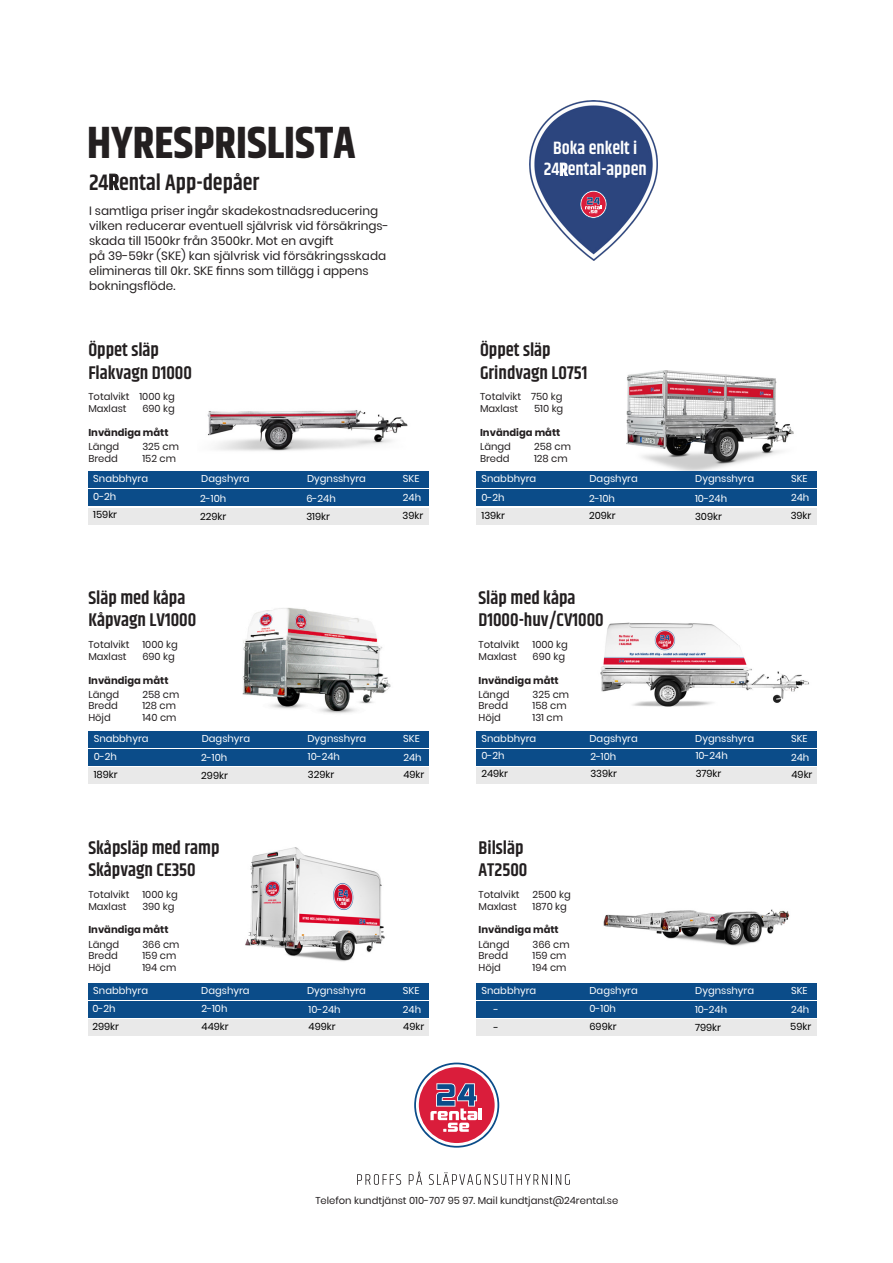
<style>
.page{position:relative;width:893px;height:1263px;background:#fff}
.page>*{position:absolute;margin:0;border:0;box-sizing:border-box;transform-origin:0 0}
.t1{font:700 45px "Khand";color:#231f20}
.t2{font:600 22.5px "Khand";color:#231f20}
.t3{font:600 18.6px/22.2px "Khand";color:#231f20}
.t4{font:600 18px/21.6px "Khand";color:#fff;text-align:center}
.t5{font:12px/15px "Poppins";color:#231f20}
.t6{font:10.05px/12px "Poppins";color:#231f20}
.t7{font:10.05px/17.7px "Poppins";color:#fff}
.t8{font:700 10.05px/14.2px "Poppins";color:#231f20}
.t9{font:10.05px/17.7px "Poppins";color:#000}
.s1{font-style:inherit}
.s2{font-weight:400}
.s3{color:#fff}
.s4{color:#000}
</style>
<div class="page">
<img style="left:626px;top:370px;width:168px;height:101px">
<img style="left:600px;top:622px;width:209px;height:85px">
<img style="left:242px;top:608px;width:149px;height:106px">
<svg style="left:414px;top:1062px;width:85px;height:86px"></svg>
<img style="left:245px;top:847px;width:140px;height:115px">
<img style="left:603px;top:909px;width:187px;height:37px">
<svg style="left:357px;top:1174px;width:44px;height:11px"></svg>
<svg style="left:409px;top:1171px;width:13px;height:14px"></svg>
<svg style="left:429px;top:1172px;width:141px;height:13px"></svg>
<img style="left:207px;top:410px;width:201px;height:41px">
<img style="left:530px;top:101px;width:127px;height:160px">
<svg style="left:580px;top:190px;width:27px;height:28px"></svg>
<div style="left:88px;top:489px;width:340px;height:17px;background:#0b4c89"></div>
<div style="left:88px;top:508px;width:340px;height:17px;background:#e9e9e9"></div>
<div style="left:88px;top:471px;width:340px;height:17px;background:#0b4c89"></div>
<div style="left:476px;top:489px;width:340px;height:17px;background:#0b4c89"></div>
<div style="left:476px;top:508px;width:340px;height:17px;background:#e9e9e9"></div>
<div style="left:476px;top:471px;width:340px;height:17px;background:#0b4c89"></div>
<div style="left:88px;top:749px;width:341px;height:17px;background:#0b4c89"></div>
<div style="left:88px;top:767px;width:341px;height:17px;background:#e9e9e9"></div>
<div style="left:88px;top:731px;width:341px;height:16px;background:#0b4c89"></div>
<div style="left:476px;top:749px;width:340px;height:17px;background:#0b4c89"></div>
<div style="left:476px;top:767px;width:340px;height:17px;background:#e9e9e9"></div>
<div style="left:476px;top:731px;width:340px;height:16px;background:#0b4c89"></div>
<div style="left:88px;top:1001px;width:340px;height:17px;background:#0b4c89"></div>
<div style="left:88px;top:1019px;width:340px;height:17px;background:#e9e9e9"></div>
<div style="left:88px;top:982px;width:340px;height:17px;background:#0b4c89"></div>
<div style="left:476px;top:1001px;width:340px;height:17px;background:#0b4c89"></div>
<div style="left:476px;top:1019px;width:340px;height:17px;background:#e9e9e9"></div>
<div style="left:476px;top:982px;width:340px;height:17px;background:#0b4c89"></div>
<p class="t1" style="left:87px;top:111px;width:270px">HYRESPRISLISTA</p>
<p class="t2" style="left:89px;top:167px;width:172px">24<span class="s1">R</span>ental App-depåer</p>
<p class="t5" style="left:89px;top:203px;width:301px">I samtliga priser ingår skadekostnadsreducering vilken reducerar eventuell självrisk vid försäkrings&shy;skada till 1500kr från 3500kr. Mot en avgift<br>på 39-59kr (SKE) kan självrisk vid försäkringsskada elimineras till 0kr. SKE finns som tillägg i appens bokningsflöde.</p>
<p class="t4" style="left:544px;top:138px;width:104px">Boka enkelt i<br>24<span class="s1">R</span>ental-appen</p>
<p class="t3" style="left:88px;top:340px;width:105px">Öppet släp<br>Flakvagn D1000</p>
<p class="t6" style="left:88px;top:390px;width:88px">Totalvikt 1000 kg<br>Maxlast</p>
<p class="t6" style="left:142px;top:402px;width:34px">690 kg</p>
<p class="t8" style="left:88px;top:425px;width:82px">Invändiga mått<br><span class="s2">Längd</span></p>
<p class="t6" style="left:142px;top:441px;width:38px">325 cm</p>
<p class="t6" style="left:88px;top:452px;width:31px">Bredd</p>
<p class="t6" style="left:142px;top:452px;width:35px">152 cm</p>
<p class="t3" style="left:480px;top:340px;width:109px">Öppet släp<br>Grindvagn L0751</p>
<p class="t6" style="left:480px;top:390px;width:84px">Totalvikt 750 kg<br>Maxlast</p>
<p class="t6" style="left:534px;top:402px;width:31px">510 kg</p>
<p class="t8" style="left:480px;top:425px;width:82px">Invändiga mått<br><span class="s2">Längd</span></p>
<p class="t6" style="left:534px;top:441px;width:38px">258 cm</p>
<p class="t6" style="left:480px;top:452px;width:31px">Bredd</p>
<p class="t6" style="left:534px;top:452px;width:35px">128 cm</p>
<p class="t7" style="left:93px;top:470px;width:56px">Snabbhyra</p>
<p class="t7" style="left:201px;top:470px;width:50px">Dagshyra</p>
<p class="t7" style="left:307px;top:470px;width:60px">Dygnsshyra</p>
<p class="t7" style="left:403px;top:470px;width:18px">SKE</p>
<p class="t9" style="left:93px;top:488px;width:25px"><span class="s3">0-2h<br></span>159kr</p>
<p class="t7" style="left:200px;top:490px;width:28px">2-10h<br><span class="s4">229kr</span></p>
<p class="t7" style="left:306px;top:490px;width:31px">6-24h<br><span class="s4">319kr</span></p>
<p class="t7" style="left:403px;top:489px;width:20px">24h</p>
<p class="t9" style="left:403px;top:506px;width:22px">39kr</p>
<p class="t7" style="left:481px;top:470px;width:56px">Snabbhyra</p>
<p class="t7" style="left:589px;top:470px;width:50px">Dagshyra</p>
<p class="t7" style="left:695px;top:470px;width:60px">Dygnsshyra</p>
<p class="t7" style="left:791px;top:470px;width:18px">SKE</p>
<p class="t7" style="left:589px;top:489px;width:28px">2-10h<br><span class="s4">209kr</span></p>
<p class="t7" style="left:695px;top:489px;width:34px">10-24h<br><span class="s4">309kr</span></p>
<p class="t7" style="left:791px;top:489px;width:20px">24h</p>
<p class="t9" style="left:791px;top:506px;width:22px">39kr</p>
<p class="t3" style="left:88px;top:588px;width:109px">Släp med kåpa<br>Kåpvagn LV1000</p>
<p class="t6" style="left:88px;top:638px;width:43px">Totalvikt</p>
<p class="t6" style="left:142px;top:638px;width:37px">1000 kg</p>
<p class="t6" style="left:88px;top:650px;width:40px">Maxlast</p>
<p class="t6" style="left:142px;top:650px;width:34px">690 kg</p>
<p class="t8" style="left:88px;top:673px;width:82px">Invändiga mått<br><span class="s2">Längd</span></p>
<p class="t6" style="left:142px;top:688px;width:38px">258 cm</p>
<p class="t6" style="left:88px;top:700px;width:31px">Bredd</p>
<p class="t6" style="left:142px;top:700px;width:35px">128 cm</p>
<p class="t6" style="left:88px;top:711px;width:24px">Höjd</p>
<p class="t6" style="left:142px;top:711px;width:36px">140 cm</p>
<p class="t3" style="left:478px;top:588px;width:127px">Släp med kåpa<br>D1000-huv/CV1000</p>
<p class="t6" style="left:478px;top:638px;width:43px">Totalvikt</p>
<p class="t6" style="left:532px;top:638px;width:37px">1000 kg</p>
<p class="t6" style="left:478px;top:650px;width:40px">Maxlast</p>
<p class="t6" style="left:532px;top:650px;width:34px">690 kg</p>
<p class="t8" style="left:478px;top:673px;width:82px">Invändiga mått<br><span class="s2">Längd</span></p>
<p class="t6" style="left:532px;top:688px;width:38px">325 cm</p>
<p class="t6" style="left:478px;top:700px;width:31px">Bredd</p>
<p class="t6" style="left:532px;top:700px;width:36px">158 cm</p>
<p class="t6" style="left:478px;top:711px;width:24px">Höjd</p>
<p class="t6" style="left:532px;top:711px;width:32px">131 cm</p>
<p class="t7" style="left:94px;top:729px;width:56px">Snabbhyra</p>
<p class="t7" style="left:202px;top:729px;width:50px">Dagshyra</p>
<p class="t7" style="left:307px;top:729px;width:60px">Dygnsshyra</p>
<p class="t7" style="left:403px;top:729px;width:18px">SKE</p>
<p class="t9" style="left:94px;top:748px;width:25px"><span class="s3">0-2h<br></span>189kr</p>
<p class="t7" style="left:201px;top:749px;width:28px">2-10h<br><span class="s4">299kr</span></p>
<p class="t7" style="left:308px;top:748px;width:34px">10-24h<br><span class="s4">329kr</span></p>
<p class="t7" style="left:403px;top:748px;width:20px">24h</p>
<p class="t9" style="left:403px;top:766px;width:23px">49kr</p>
<p class="t7" style="left:481px;top:729px;width:56px">Snabbhyra</p>
<p class="t7" style="left:589px;top:729px;width:50px">Dagshyra</p>
<p class="t7" style="left:695px;top:729px;width:60px">Dygnsshyra</p>
<p class="t7" style="left:791px;top:729px;width:18px">SKE</p>
<p class="t9" style="left:481px;top:747px;width:28px"><span class="s3">0-2h<br></span>249kr</p>
<p class="t7" style="left:590px;top:747px;width:28px">2-10h<br><span class="s4">339kr</span></p>
<p class="t7" style="left:696px;top:747px;width:34px">10-24h<br><span class="s4">379kr</span></p>
<p class="t7" style="left:791px;top:748px;width:20px">24h</p>
<p class="t9" style="left:791px;top:766px;width:23px">49kr</p>
<p class="t3" style="left:88px;top:838px;width:133px">Skåpsläp med ramp<br>Skåpvagn CE350</p>
<p class="t6" style="left:88px;top:888px;width:43px">Totalvikt</p>
<p class="t6" style="left:142px;top:888px;width:37px">1000 kg</p>
<p class="t6" style="left:88px;top:900px;width:40px">Maxlast</p>
<p class="t6" style="left:142px;top:900px;width:34px">390 kg</p>
<p class="t8" style="left:88px;top:923px;width:82px">Invändiga mått<br><span class="s2">Längd</span></p>
<p class="t6" style="left:142px;top:938px;width:39px">366 cm</p>
<p class="t6" style="left:88px;top:950px;width:31px">Bredd</p>
<p class="t6" style="left:142px;top:950px;width:35px">159 cm</p>
<p class="t6" style="left:88px;top:961px;width:24px">Höjd</p>
<p class="t6" style="left:142px;top:961px;width:36px">194 cm</p>
<p class="t3" style="left:478px;top:838px;width:50px">Bilsläp<br>AT2500</p>
<p class="t6" style="left:478px;top:888px;width:43px">Totalvikt</p>
<p class="t6" style="left:532px;top:888px;width:40px">2500 kg</p>
<p class="t6" style="left:478px;top:900px;width:40px">Maxlast</p>
<p class="t6" style="left:532px;top:900px;width:36px">1870 kg</p>
<p class="t8" style="left:478px;top:923px;width:82px">Invändiga mått<br><span class="s2">Längd</span></p>
<p class="t6" style="left:532px;top:938px;width:39px">366 cm</p>
<p class="t6" style="left:478px;top:950px;width:31px">Bredd</p>
<p class="t6" style="left:532px;top:950px;width:35px">159 cm</p>
<p class="t6" style="left:478px;top:961px;width:24px">Höjd</p>
<p class="t6" style="left:532px;top:961px;width:36px">194 cm</p>
<p class="t7" style="left:93px;top:981px;width:56px">Snabbhyra</p>
<p class="t7" style="left:201px;top:981px;width:50px">Dagshyra</p>
<p class="t7" style="left:307px;top:981px;width:60px">Dygnsshyra</p>
<p class="t7" style="left:403px;top:981px;width:18px">SKE</p>
<p class="t9" style="left:92px;top:1000px;width:28px"><span class="s3">0-2h<br></span>299kr</p>
<p class="t7" style="left:202px;top:1000px;width:29px">2-10h<br><span class="s4">449kr</span></p>
<p class="t7" style="left:309px;top:1000px;width:34px">10-24h<br><span class="s4">499kr</span></p>
<p class="t7" style="left:403px;top:1000px;width:20px">24h</p>
<p class="t9" style="left:403px;top:1018px;width:23px">49kr</p>
<p class="t7" style="left:481px;top:981px;width:56px">Snabbhyra</p>
<p class="t7" style="left:589px;top:981px;width:50px">Dagshyra</p>
<p class="t7" style="left:695px;top:981px;width:60px">Dygnsshyra</p>
<p class="t7" style="left:791px;top:981px;width:18px">SKE</p>
<p class="t7" style="left:494px;top:1001px;width:6px">- <span class="s4">-</span></p>
<p class="t7" style="left:589px;top:1000px;width:29px">0-10h<br><span class="s4">699kr</span></p>
<p class="t7" style="left:695px;top:1001px;width:34px">10-24h<br><span class="s4">799kr</span></p>
<p class="t7" style="left:791px;top:1000px;width:20px">24h</p>
<p class="t9" style="left:790px;top:1018px;width:22px">59kr</p>
<p class="t6" style="left:315px;top:1195px;width:304px">Telefon kundtjänst 010-707 95 97. Mail kundtjanst@24rental.se</p>
</div>
